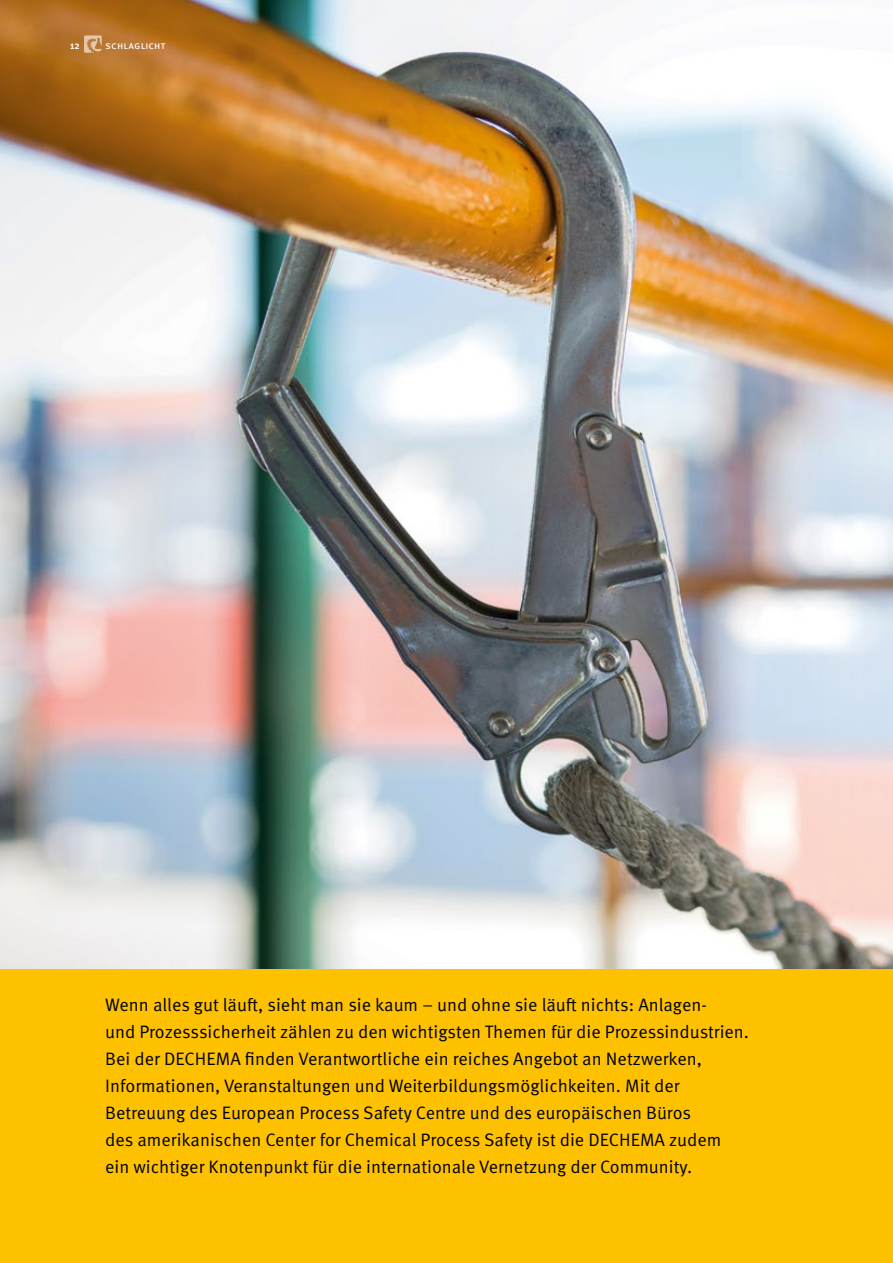
<style>
.page{position:relative;width:893px;height:1263px;background:#fff}
.page>*{position:absolute;margin:0;border:0;box-sizing:border-box;transform-origin:0 0}
.t1{font:18px/27px "Meta OT Norm";color:#000}
.t2{font:10.5px "Meta OT";letter-spacing:.01em;color:#fff}
.t3{font:700 condensed 10.5px "Meta OT";color:#fff}
</style>
<div class="page">
<img style="left:0;top:0;width:893px;height:969px">
<div style="left:0;top:969px;width:893px;height:294px;background:#fdc100"></div>
<svg style="left:84px;top:35px;width:18px;height:18px"></svg>
<p class="t3" style="left:70px;top:39px;width:11px">12</p>
<p class="t2" style="left:105px;top:39px;width:62px">schlaglicht</p>
<p class="t1" style="left:105px;top:991px;width:645px">Wenn alles gut läuft, sieht man sie kaum – und ohne sie läuft nichts: Anlagen-<br>und Prozesssicherheit zählen zu den wichtigsten Themen für die Prozessindustrien.<br>Bei der DECHEMA finden Verantwortliche ein reiches Angebot an Netzwerken, Informationen, Veranstaltungen und Weiterbildungsmöglichkeiten. Mit der Betreuung des European Process Safety Centre und des europäischen Büros<br>des amerikanischen Center for Chemical Process Safety ist die DECHEMA zudem ein wichtiger Knotenpunkt für die internationale Vernetzung der Community.</p>
</div>
